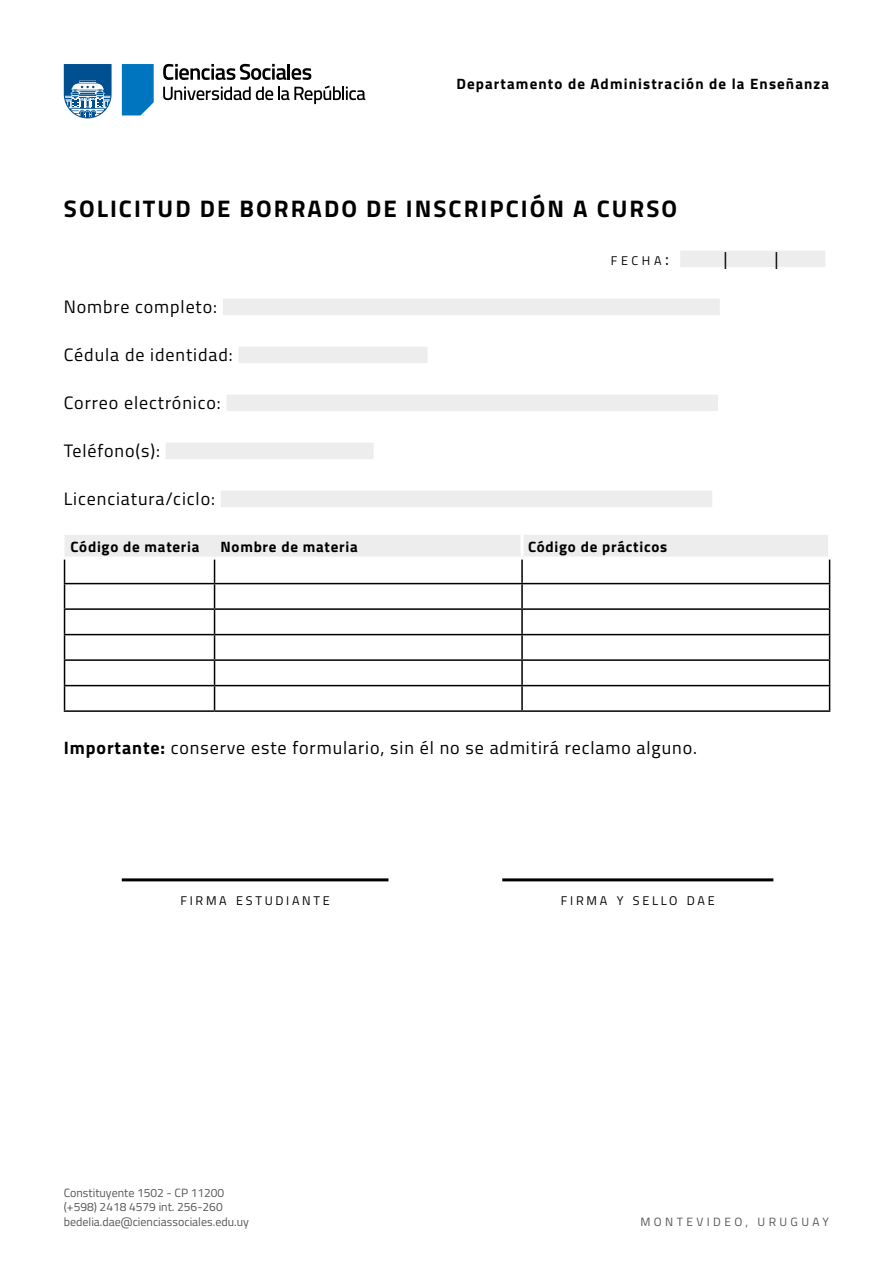
<style>
.page{position:relative;width:893px;height:1263px;background:#fff}
.page>*{position:absolute;margin:0;border:0;box-sizing:border-box;transform-origin:0 0}
.t1{font:700 24px "Titillium";letter-spacing:.085em;color:#000}
.t2{font:18px "Titillium";letter-spacing:.05em;color:#000}
.t3{font:18px "Titillium";color:#000}
.t4{font:700 15px "Titillium";letter-spacing:.05em;color:#000}
.t5{font:700 15px "Titillium";letter-spacing:.075em;color:#000}
.t6{font:12.6px "Titillium";letter-spacing:.215em;color:#000}
.t7{font:12px/14.4px "Titillium";color:#575756}
.t8{font:12px "Titillium";letter-spacing:.285em;color:#575756}
.s1{font-size:18px}
.s2{font-weight:700}
</style>
<div class="page">
<svg style="left:122px;top:64px;width:32px;height:51px;background:#0f7dc2"></svg>
<svg style="left:163px;top:64px;width:202px;height:40px"></svg>
<svg style="left:64px;top:64px;width:48px;height:54px"></svg>
<div style="left:680px;top:251px;width:145px;height:16px;background:#ededed"></div>
<div style="left:223px;top:299px;width:497px;height:16px;background:#ededed"></div>
<div style="left:239px;top:347px;width:189px;height:16px;background:#ededed"></div>
<div style="left:226px;top:395px;width:492px;height:16px;background:#ededed"></div>
<div style="left:166px;top:443px;width:208px;height:16px;background:#ededed"></div>
<div style="left:221px;top:491px;width:491px;height:16px;background:#ededed"></div>
<svg style="left:64px;top:535px;width:766px;height:175px"></svg>
<hr style="left:64px;top:710px;width:151px;height:2px;background:#000">
<hr style="left:215px;top:710px;width:307px;height:2px;background:#000">
<hr style="left:522px;top:710px;width:308px;height:2px;background:#000">
<hr style="left:122px;top:878px;width:266px;height:3px;background:#000">
<hr style="left:502px;top:878px;width:271px;height:3px;background:#000">
<p class="t5" style="left:456px;top:72px;width:374px">Departamento de Administración de la Enseñanza</p>
<h1 class="t1" style="left:64px;top:190px;width:615px">SOLICITUD DE BORRADO DE INSCRIPCIÓN A CURSO</h1>
<p class="t6" style="left:611px;top:251px;width:60px">FECHA<span class="s1">:</span></p>
<p class="t3" style="left:723px;top:245px;width:6px">|</p>
<p class="t3" style="left:774px;top:245px;width:6px">|</p>
<p class="t2" style="left:64px;top:293px;width:155px">Nombre completo:</p>
<p class="t2" style="left:64px;top:341px;width:170px">Cédula de identidad:</p>
<p class="t2" style="left:64px;top:389px;width:158px">Correo electrónico:</p>
<p class="t2" style="left:64px;top:437px;width:98px">Teléfono(s):</p>
<p class="t2" style="left:64px;top:485px;width:153px">Licenciatura/ciclo:</p>
<p class="t4" style="left:71px;top:535px;width:131px">Código de materia</p>
<p class="t4" style="left:221px;top:535px;width:139px">Nombre de materia</p>
<p class="t4" style="left:528px;top:535px;width:141px">Código de prácticos</p>
<p class="t2" style="left:64px;top:734px;width:635px"><span class="s2">Importante:</span> conserve este formulario, sin él no se admitirá reclamo alguno.</p>
<p class="t6" style="left:180px;top:892px;width:151px">FIRMA ESTUDIANTE</p>
<p class="t6" style="left:561px;top:892px;width:155px">FIRMA Y SELLO DAE</p>
<p class="t7" style="left:64px;top:1185px;width:187px">Constituyente 1502 - CP 11200 (+598) 2418 4579 int. 256-260 bedelia.dae@cienciassociales.edu.uy</p>
<p class="t8" style="left:640px;top:1212px;width:190px">MONTEVIDEO, URUGUAY</p>
</div>
